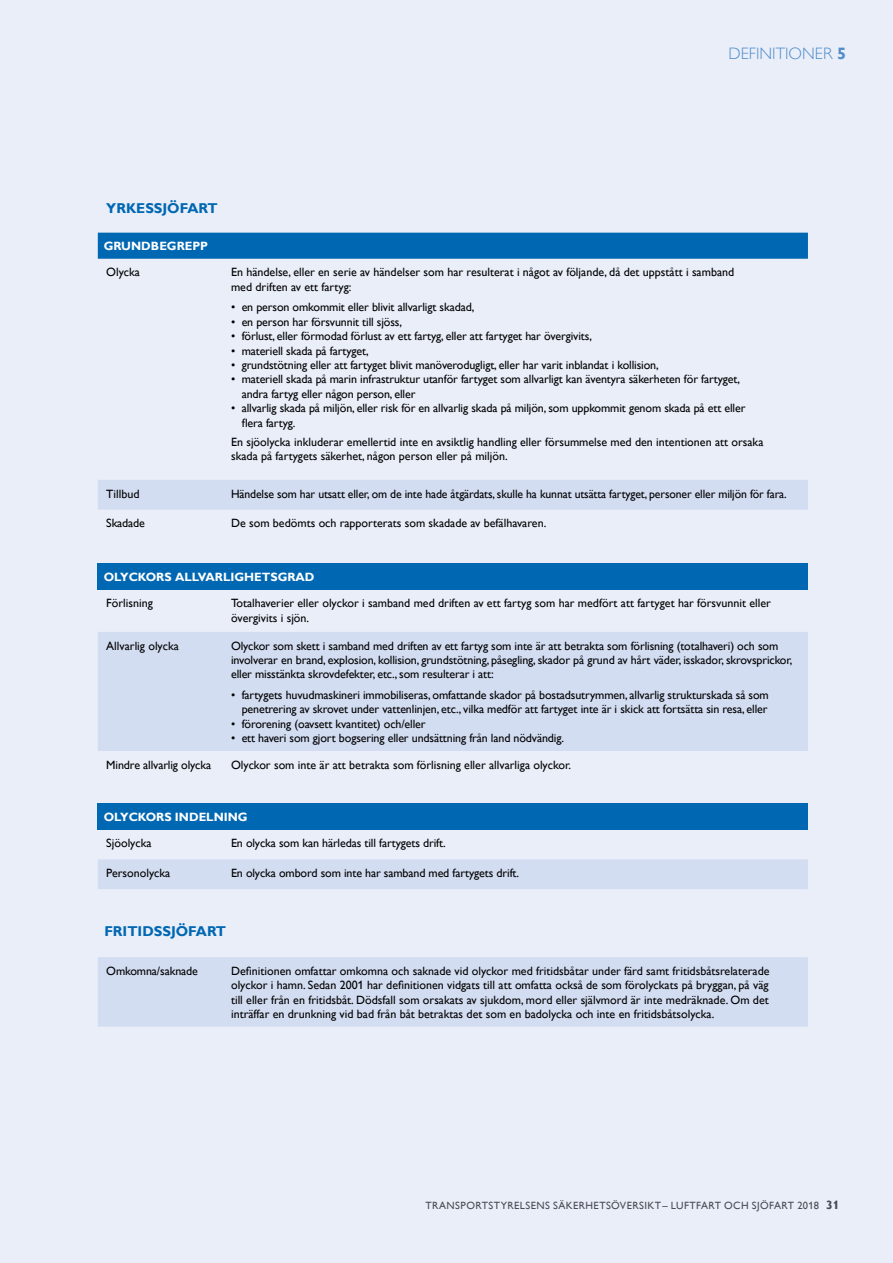
<style>
.page{position:relative;width:893px;height:1263px;background:#e9eef9}
.page>*{position:absolute;margin:0;border:0;box-sizing:border-box;transform-origin:0 0}
.t1{font:300 16.5px "Gill Alt One";color:#518dcb}
.t2{font:700 14.25px "Gill Alt One";color:#0067b2}
.t3{font:12px/14.4px "Gill Alt One";letter-spacing:-.01em;color:#000}
.t4{font:700 12px "Gill Alt One";color:#fff}
.t5{font:10.5px "Gill Alt One";letter-spacing:.04em;color:#494b52}
.s1{font-weight:700}
.s2{font-weight:700;font-size:12px}
</style>
<div class="page">
<div style="left:98px;top:233px;width:710px;height:26px;background:#0067b2"></div>
<div style="left:98px;top:480px;width:710px;height:30px;background:#d3ddf2"></div>
<div style="left:98px;top:563px;width:710px;height:26px;background:#0067b2"></div>
<div style="left:98px;top:632px;width:710px;height:119px;background:#d3ddf2"></div>
<div style="left:98px;top:803px;width:710px;height:27px;background:#0067b2"></div>
<svg style="left:98px;top:859px;width:710px;height:168px;fill:#d3ddf2"></svg>
<p class="t2" style="left:106px;top:200px;width:113px">YRKESSJÖFART</p>
<h1 class="t1" style="left:729px;top:44px;width:119px">DEFINITIONER <span class="s1">5</span></h1>
<p class="t4" style="left:104px;top:239px;width:106px">GRUNDBEGREPP</p>
<p class="t3" style="left:106px;top:265px;width:35px">Olycka</p>
<p class="t3" style="left:231px;top:265px;width:505px">En händelse, eller en serie av händelser som har resulterat i något av följande, då det uppstått i samband med driften av ett fartyg:</p>
<p class="t3" style="left:231px;top:300px;width:245px">• en person omkommit eller blivit allvarligt skadad,</p>
<p class="t3" style="left:231px;top:314px;width:172px">• en person har försvunnit till sjöss,</p>
<p class="t3" style="left:231px;top:329px;width:362px">• förlust, eller förmodad förlust av ett fartyg, eller att fartyget har övergivits,</p>
<p class="t3" style="left:231px;top:343px;width:139px">• materiell skada på fartyget,</p>
<p class="t3" style="left:231px;top:358px;width:429px">• grundstötning eller att fartyget blivit manöverodugligt, eller har varit inblandat i kollision,</p>
<p class="t3" style="left:242px;top:372px;width:500px;text-indent:-11px">• materiell skada på marin infrastruktur utanför fartyget som allvarligt kan äventyra säkerheten för fartyget, andra fartyg eller någon person, eller</p>
<p class="t3" style="left:242px;top:401px;width:505px;text-indent:-11px">• allvarlig skada på miljön, eller risk för en allvarlig skada på miljön, som uppkommit genom skada på ett eller flera fartyg.</p>
<p class="t3" style="left:231px;top:435px;width:534px;line-height:13.5px">En sjöolycka inkluderar emellertid inte en avsiktlig handling eller försummelse med den intentionen att orsaka skada på fartygets säkerhet, någon person eller på miljön.</p>
<p class="t3" style="left:106px;top:486px;width:35px">Tillbud</p>
<p class="t3" style="left:231px;top:486px;width:557px">Händelse som har utsatt eller, om de inte hade åtgärdats, skulle ha kunnat utsätta fartyget, personer eller miljön för fara.</p>
<p class="t3" style="left:106px;top:516px;width:40px">Skadade</p>
<p class="t3" style="left:231px;top:516px;width:317px">De som bedömts och rapporterats som skadade av befälhavaren.</p>
<p class="t4" style="left:104px;top:570px;width:212px">OLYCKORS ALLVARLIGHETSGRAD</p>
<p class="t3" style="left:106px;top:596px;width:48px">Förlisning</p>
<p class="t3" style="left:231px;top:596px;width:541px">Totalhaverier eller olyckor i samband med driften av ett fartyg som har medfört att fartyget har försvunnit eller övergivits i sjön.</p>
<p class="t3" style="left:106px;top:638px;width:74px">Allvarlig olycka</p>
<p class="t3" style="left:231px;top:638px;width:563px">Olyckor som skett i samband med driften av ett fartyg som inte är att betrakta som förlisning (totalhaveri) och som involverar en brand, explosion, kollision, grundstötning, påsegling, skador på grund av hårt väder, isskador, skrovsprickor, eller misstänkta skrovdefekter, etc., som resulterar i att:</p>
<p class="t3" style="left:231px;top:687px;width:539px;text-align:right">• fartygets huvudmaskineri immobiliseras, omfattande skador på bostadsutrymmen, allvarlig strukturskada så som penetrering av skrovet under vattenlinjen, etc., vilka medför att fartyget inte är i skick att fortsätta sin resa, eller</p>
<p class="t3" style="left:231px;top:716px;width:196px">• förorening (oavsett kvantitet) och/eller</p>
<p class="t3" style="left:231px;top:731px;width:335px">• ett haveri som gjort bogsering eller undsättning från land nödvändig.</p>
<p class="t3" style="left:106px;top:757px;width:106px">Mindre allvarlig olycka</p>
<p class="t3" style="left:231px;top:757px;width:342px">Olyckor som inte är att betrakta som förlisning eller allvarliga olyckor.</p>
<p class="t4" style="left:104px;top:810px;width:145px">OLYCKORS INDELNING</p>
<p class="t3" style="left:106px;top:836px;width:47px">Sjöolycka</p>
<p class="t3" style="left:231px;top:836px;width:216px">En olycka som kan härledas till fartygets drift.</p>
<p class="t3" style="left:106px;top:866px;width:66px">Personolycka</p>
<p class="t3" style="left:231px;top:866px;width:289px">En olycka ombord som inte har samband med fartygets drift.</p>
<p class="t2" style="left:104px;top:923px;width:123px">FRITIDSSJÖFART</p>
<p class="t3" style="left:106px;top:964px;width:93px">Omkomna/saknade</p>
<p class="t3" style="left:231px;top:964px;width:540px;text-align:justify">Definitionen omfattar omkomna och saknade vid olyckor med fritidsbåtar under färd samt fritidsbåtsrelaterade olyckor i hamn. Sedan 2001 har definitionen vidgats till att omfatta också de som förolyckats på bryggan, på väg till eller från en fritidsbåt. Dödsfall som orsakats av sjukdom, mord eller självmord är inte medräknade. Om det inträffar en drunkning vid bad från båt betraktas det som en badolycka och inte en fritidsbåtsolycka.</p>
<p class="t5" style="left:425px;top:1199px;width:415px">TRANSPORTSTYRELSENS SÄKERHETSÖVERSIKT– LUFTFART OCH SJÖFART 2018 <span class="s2">31</span></p>
</div>
